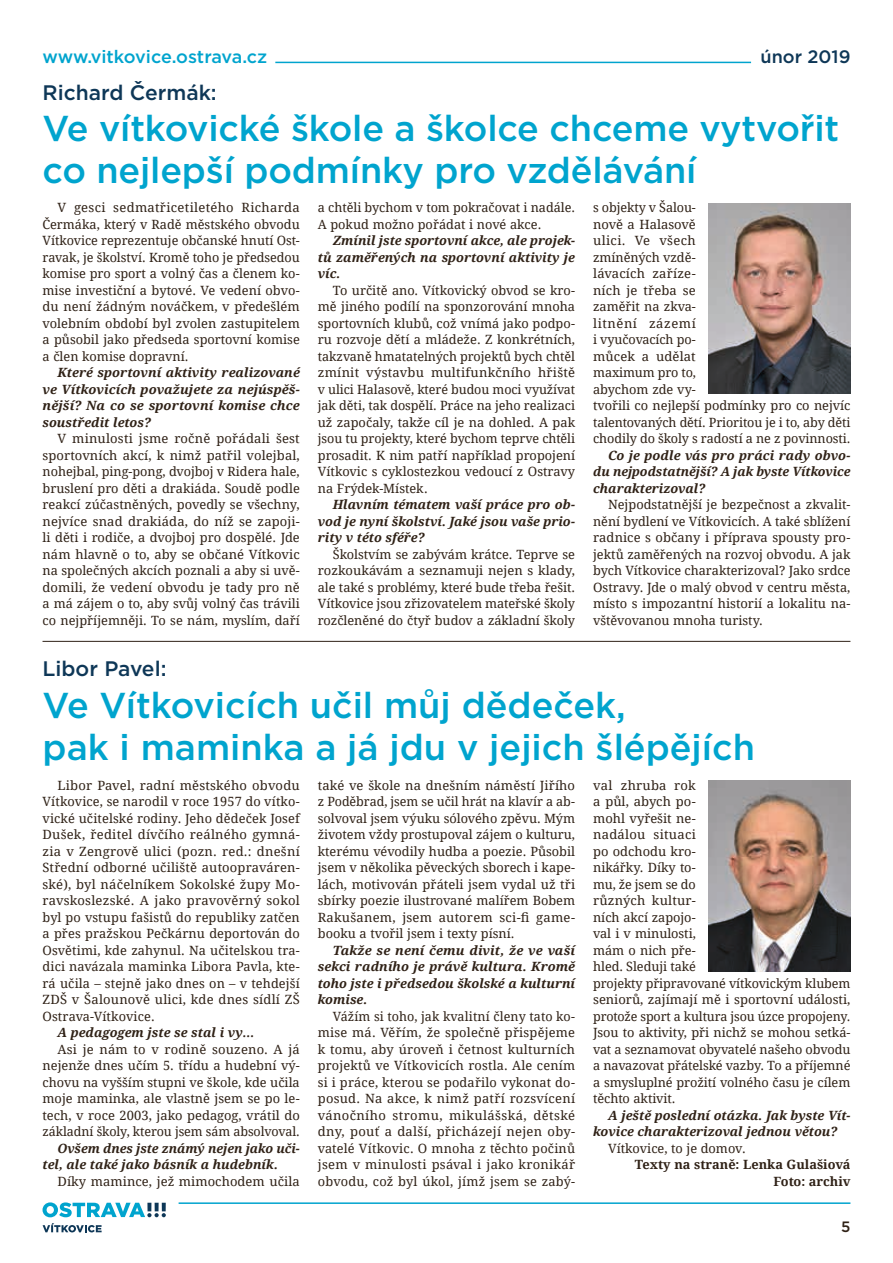
<style>
.page{position:relative;width:893px;height:1263px;background:#fff}
.page>*{position:absolute;margin:0;border:0;box-sizing:border-box;transform-origin:0 0}
.t1{font:500 36px/42px "Gotham";letter-spacing:-.005em;color:#00a4ce}
.t2{font:500 21px "Gotham";color:#0e3757}
.t3{font:500 18px "Gotham";letter-spacing:-.01em;color:#00a4ce}
.t4{font:500 18px "Gotham";color:#0e3757}
.t5{font:500 15px "Gotham";color:#2f2116}
.t6{font:12.75px/16.5px "Droid Serif";letter-spacing:-.005em;color:#2f2116;text-align:justify}
.t7{font:italic 700 12.75px/16.5px "Droid Serif";color:#2f2116;text-align:justify}
.t8{font:700 12.75px/16.5px "Droid Serif";color:#2f2116;text-align:right}
</style>
<div class="page">
<svg style="left:43px;top:1202px;width:123px;height:15px"></svg>
<svg style="left:43px;top:1223px;width:59px;height:9px"></svg>
<hr style="left:179px;top:1202px;width:671px;height:2px;background:#00a4ce">
<hr style="left:275px;top:62px;width:476px;height:1px;background:#00a4ce">
<hr style="left:43px;top:641px;width:807px;height:1px;background:#2f2116">
<img style="left:709px;top:203px;width:141px;height:191px">
<img style="left:709px;top:781px;width:141px;height:190px">
<h3 class="t3" style="left:43px;top:45px;width:226px">www.vitkovice.ostrava.cz</h3>
<h3 class="t4" style="left:761px;top:45px;width:91px">únor 2019</h3>
<h2 class="t2" style="left:43px;top:79px;width:176px">Richard Čermák:</h2>
<h1 class="t1" style="left:43px;top:106px;width:798px">Ve vítkovické škole a školce chceme vytvořit co nejlepší podmínky pro vzdělávání</h1>
<p class="t6" style="left:43px;top:200px;width:259px;text-indent:15px">V gesci sedmatřicetiletého Richarda Čermáka, který v Radě městského obvodu Vítkovice reprezentuje občanské hnutí Ost&shy;ravak, je školství. Kromě toho je předsedou komise pro sport a volný čas a členem ko&shy;mise investiční a bytové. Ve vedení obvo&shy;du není žádným nováčkem, v předešlém volebním období byl zvolen zastupitelem a působil jako předseda sportovní komise a člen komise dopravní.</p>
<p class="t7" style="left:43px;top:364px;width:259px;text-indent:15px">Které sportovní aktivity realizované ve Vítkovicích považujete za nejúspěš&shy;nější? Na co se sportovní komise chce soustředit letos?</p>
<p class="t6" style="left:43px;top:431px;width:259px;text-indent:15px">V minulosti jsme ročně pořádali šest sportovních akcí, k nimž patřil volejbal, nohejbal, ping‑pong, dvojboj v Ridera hale, bruslení pro děti a drakiáda. Soudě podle reakcí zúčastněných, povedly se všechny, nejvíce snad drakiáda, do níž se zapoji&shy;li děti i rodiče, a dvojboj pro dospělé. Jde nám hlavně o to, aby se občané Vítkovic na společných akcích poznali a aby si uvě&shy;domili, že vedení obvodu je tady pro ně a má zájem o to, aby svůj volný čas trávili co nejpříjemněji. To se nám, myslím, daří</p>
<p class="t6" style="left:593px;top:200px;width:259px;text-align:left">s objekty v Šalou-<br>nově a Halasově<br>ulici. Ve všech<br>zmíněných vzdě-<br>lávacích zaříze-<br>ních je třeba se<br>zaměřit na zkva-<br>litnění zázemí<br>i vyučovacích po-<br>můcek a udělat<br>maximum pro to,<br>abychom zde vy-<br>tvořili co nejlepší podmínky pro co nejvíc talentovaných dětí. Prioritou je i to, aby děti chodily do školy s radostí a ne z povinnosti.</p>
<p class="t7" style="left:593px;top:447px;width:259px;text-indent:15px">Co je podle vás pro práci rady obvo&shy;du nejpodstatnější? A jak byste Vítkovice charakterizoval?</p>
<p class="t6" style="left:593px;top:497px;width:259px;text-indent:15px">Nejpodstatnější je bezpečnost a zkvalit&shy;nění bydlení ve Vítkovicích. A také sblížení radnice s občany i příprava spousty pro&shy;jektů zaměřených na rozvoj obvodu. A jak bych Vítkovice charakterizoval? Jako srdce Ostravy. Jde o malý obvod v centru města, místo s impozantní historií a lokalitu na&shy;vštěvovanou mnoha turisty.</p>
<p class="t6" style="left:318px;top:200px;width:259px">a chtěli bychom v tom pokračovat i nadále.<br>A pokud možno pořádat i nové akce.</p>
<p class="t7" style="left:318px;top:232px;width:259px;text-indent:15px">Zmínil jste sportovní akce, ale projek&shy;tů zaměřených na sportovní aktivity je víc.</p>
<p class="t6" style="left:318px;top:282px;width:259px;text-indent:15px">To určitě ano. Vítkovický obvod se kro&shy;mě jiného podílí na sponzorování mnoha sportovních klubů, což vnímá jako podpo&shy;ru rozvoje dětí a mládeže. Z konkrétních, takzvaně hmatatelných projektů bych chtěl zmínit výstavbu multifunkčního hřiště v ulici Halasově, které budou moci využívat jak děti, tak dospělí. Práce na jeho realizaci už započaly, takže cíl je na dohled. A pak jsou tu projekty, které bychom teprve chtěli prosadit. K nim patří například propojení Vítkovic s cyklostezkou vedoucí z Ostravy na Frýdek‑Místek.</p>
<p class="t7" style="left:318px;top:496px;width:259px;text-indent:15px">Hlavním tématem vaší práce pro ob&shy;vod je nyní školství. Jaké jsou vaše prio&shy;rity v této sféře?</p>
<p class="t6" style="left:318px;top:546px;width:259px;text-indent:15px">Školstvím se zabývám krátce. Teprve se rozkoukávám a seznamuji nejen s klady, ale také s problémy, které bude třeba řešit.<br>Vítkovice jsou zřizovatelem mateřské školy rozčleněné do čtyř budov a základní školy</p>
<h2 class="t2" style="left:43px;top:655px;width:126px">Libor Pavel:</h2>
<h1 class="t1" style="left:43px;top:684px;width:714px">Ve Vítkovicích učil můj dědeček,<br>pak i maminka a já jdu v jejich šlépějích</h1>
<p class="t6" style="left:43px;top:777px;width:259px;text-indent:15px">Libor Pavel, radní městského obvodu Vítkovice, se narodil v roce 1957 do vítko&shy;vické učitelské rodiny. Jeho dědeček Josef Dušek, ředitel dívčího reálného gymná&shy;zia v Zengrově ulici (pozn. red.: dnešní Střední odborné učiliště autoopraváren&shy;ské), byl náčelníkem Sokolské župy Mo&shy;ravskoslezské. A jako pravověrný sokol byl po vstupu fašistů do republiky zatčen a přes pražskou Pečkárnu deportován do Osvětimi, kde zahynul. Na učitelskou tra&shy;dici navázala maminka Libora Pavla, kte&shy;rá učila – stejně jako dnes on – v tehdejší ZDŠ v Šalounově ulici, kde dnes sídlí ZŠ Ostrava‑Vítkovice.</p>
<p class="t7" style="left:58px;top:1024px;width:199px">A pedagogem jste se stal i vy…</p>
<p class="t6" style="left:43px;top:1041px;width:259px;text-indent:15px">Asi je nám to v rodině souzeno. A já nejenže dnes učím 5. třídu a hudební vý&shy;chovu na vyšším stupni ve škole, kde učila moje maminka, ale vlastně jsem se po le&shy;tech, v roce 2003, jako pedagog, vrátil do základní školy, kterou jsem sám absolvoval.</p>
<p class="t7" style="left:43px;top:1140px;width:259px;text-indent:15px">Ovšem dnes jste známý nejen jako uči&shy;tel, ale také jako básník a hudebník.</p>
<p class="t6" style="left:58px;top:1173px;width:244px">Díky mamince, jež mimochodem učila</p>
<p class="t6" style="left:318px;top:777px;width:259px">také ve škole na dnešním náměstí Jiřího z Poděbrad, jsem se učil hrát na klavír a ab&shy;solvoval jsem výuku sólového zpěvu. Mým životem vždy prostupoval zájem o kulturu, kterému vévodily hudba a poezie. Působil jsem v několika pěveckých sborech i kape&shy;lách, motivován přáteli jsem vydal už tři sbírky poezie ilustrované malířem Bobem Rakušanem, jsem autorem sci‑fi game&shy;booku a tvořil jsem i texty písní.</p>
<p class="t7" style="left:318px;top:942px;width:259px;text-indent:15px">Takže se není čemu divit, že ve vaší sekci radního je právě kultura. Kromě toho jste i předsedou školské a kulturní komise.</p>
<p class="t6" style="left:318px;top:1008px;width:259px;text-indent:15px">Vážím si toho, jak kvalitní členy tato ko&shy;mise má. Věřím, že společně přispějeme k tomu, aby úroveň i četnost kulturních projektů ve Vítkovicích rostla. Ale cením si i práce, kterou se podařilo vykonat do&shy;posud. Na akce, k nimž patří rozsvícení vánočního stromu, mikulášská, dětské dny, pouť a další, přicházejí nejen oby&shy;vatelé Vítkovic. O mnoha z těchto počinů jsem v minulosti psával i jako kronikář obvodu, což byl úkol, jímž jsem se zabý-</p>
<p class="t6" style="left:593px;top:777px;width:259px;text-align:left">val zhruba rok<br>a půl, abych po-<br>mohl vyřešit ne-<br>nadálou situaci<br>po odchodu kro-<br>nikářky. Díky to-<br>mu, že jsem se do<br>různých kultur-<br>ních akcí zapojo-<br>val i v minulosti,<br>mám o nich pře-<br>hled. Sleduji také<br>projekty připravované vítkovickým klubem seniorů, zajímají mě i sportovní události, protože sport a kultura jsou úzce propojeny.<br>Jsou to aktivity, při nichž se mohou setká&shy;vat a seznamovat obyvatelé našeho obvodu a navazovat přátelské vazby. To a příjemné a smysluplné prožití volného času je cílem těchto aktivit.</p>
<p class="t7" style="left:593px;top:1107px;width:259px;text-indent:15px">A ještě poslední otázka. Jak byste Vít&shy;kovice charakterizoval jednou větou?</p>
<p class="t6" style="left:608px;top:1140px;width:139px">Vítkovice, to je domov.</p>
<p class="t8" style="left:635px;top:1157px;width:217px">Texty na straně: Lenka Gulašiová<br>Foto: archiv</p>
<p class="t5" style="left:841px;top:1217px;width:11px">5</p>
</div>
